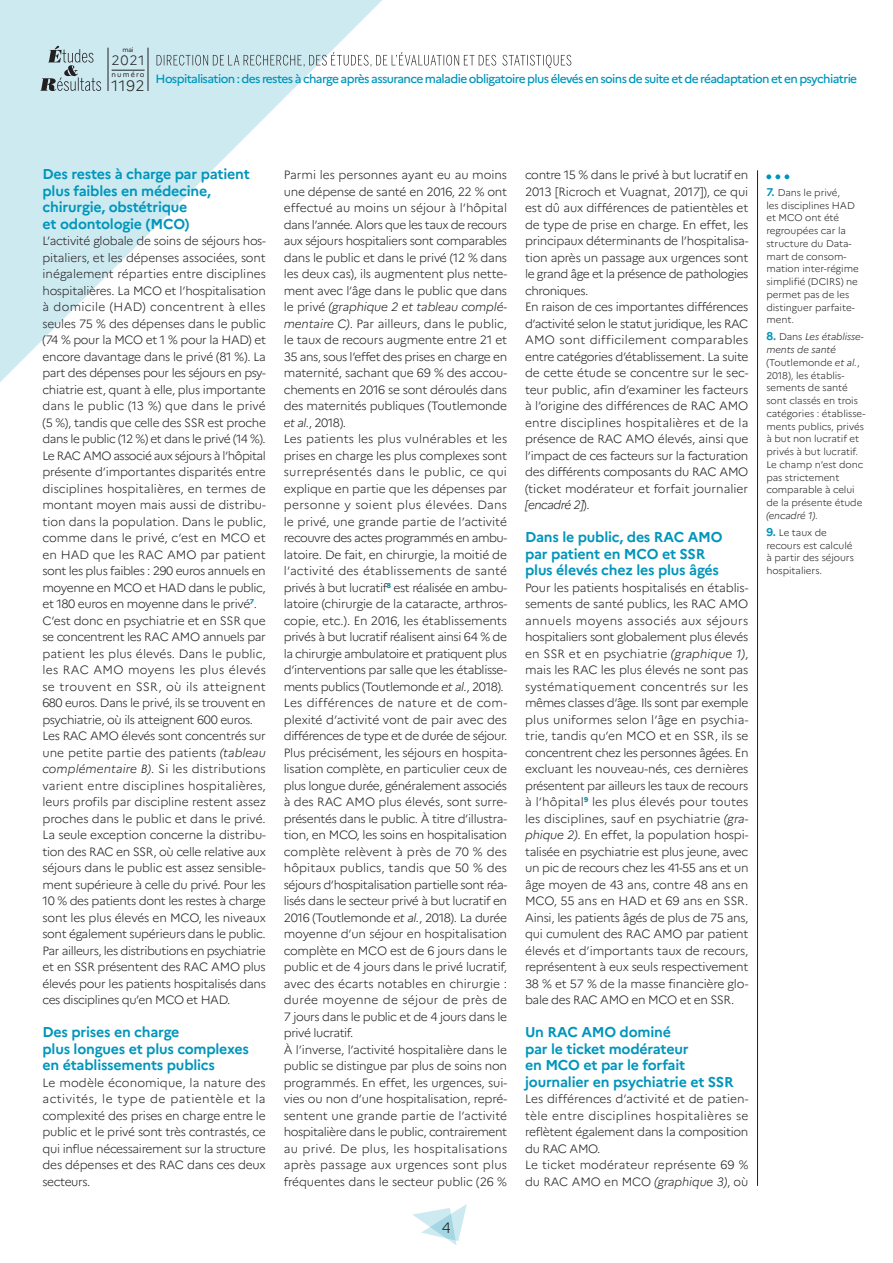
<style>
.page{position:relative;width:893px;height:1263px;background:#fff}
.page>*{position:absolute;margin:0;border:0;box-sizing:border-box;transform-origin:0 0}
.t1{font:300 15px "Marianne";color:#231f20}
.INTER{font:700 14.25px/16.5px "Marianne";letter-spacing:-.015em;color:#0095bb}
.t2{font:300 13.5px "Marianne";color:#231f20}
.TXT{font:300 12px/16.5px "Marianne";letter-spacing:-.03em;color:#231f20;text-align:justify}
.t3{font:500 12px "Marianne";letter-spacing:-.05em;color:#0095bb}
.TXT-2{font:300 12px/16.5px "Marianne";letter-spacing:.005em;color:#231f20}
.t4{font:300 9.75px/12.8px "Marianne";letter-spacing:-.005em;color:#231f20}
.t5{font:7.2px "Marianne";letter-spacing:.16em;color:#231f20}
.t6{font:6.45px "Marianne";color:#231f20}
.s1{font-style:italic}
.s2{font-weight:700;font-size:11.25px;color:#0095bb}
</style>
<div class="page">
<svg style="left:0;top:0;width:382px;height:382px"></svg>
<hr style="left:108px;top:48px;width:1px;height:43px;background:#231f20">
<hr style="left:148px;top:48px;width:1px;height:43px;background:#231f20">
<svg style="left:157px;top:52px;width:414px;height:16px"></svg>
<svg style="left:40px;top:46px;width:61px;height:45px;background:#acc3c9"></svg>
<svg style="left:412px;top:1204px;width:55px;height:41px"></svg>
<hr style="left:757px;top:170px;width:1px;height:1016px;background:#231f20">
<hr style="left:112px;top:70px;width:33px;height:1px;background:#231f20">
<svg style="left:766px;top:174px;width:23px;height:5px"></svg>
<p class="t6" style="left:123px;top:46px;width:13px">mai</p>
<p class="t2" style="left:112px;top:52px;width:34px">2021</p>
<p class="t5" style="left:112px;top:70px;width:34px">numéro</p>
<p class="t1" style="left:112px;top:76px;width:34px">1192</p>
<p class="t3" style="left:156px;top:71px;width:703px">Hospitalisation : des restes à charge après assurance maladie obligatoire plus élevés en soins de suite et de réadaptation et en psychiatrie</p>
<p class="INTER" style="left:43px;top:166px;width:209px">Des restes à charge par patient plus faibles en médecine, chirurgie, obstétrique<br>et odontologie (MCO)</p>
<p class="TXT" style="left:43px;top:233px;width:225px">L’activité globale de soins de séjours hos&shy;pitaliers, et les dépenses associées, sont inégalement réparties entre disciplines hospitalières. La MCO et l’hospitalisation à domicile (HAD) concentrent à elles seules 75 % des dépenses dans le public (74 % pour la MCO et 1 % pour la HAD) et encore davantage dans le privé (81 %). La part des dépenses pour les séjours en psy&shy;chiatrie est, quant à elle, plus importante dans le public (13 %) que dans le privé (5 %), tandis que celle des SSR est proche dans le public (12 %) et dans le privé (14 %).</p>
<p class="TXT" style="left:43px;top:447px;width:225px">Le RAC AMO associé aux séjours à l’hôpital présente d’importantes disparités entre disciplines hospitalières, en termes de montant moyen mais aussi de distribu&shy;tion dans la population. Dans le public, comme dans le privé, c’est en MCO et en HAD que les RAC AMO par patient sont les plus faibles : 290 euros annuels en moyenne en MCO et HAD dans le public, et 180 euros en moyenne dans le privé<sup>7</sup>.</p>
<p class="TXT" style="left:43px;top:612px;width:225px">C’est donc en psychiatrie et en SSR que se concentrent les RAC AMO annuels par patient les plus élevés. Dans le public, les RAC AMO moyens les plus élevés se trouvent en SSR, où ils atteignent 680 euros. Dans le privé, ils se trouvent en psychiatrie, où ils atteignent 600 euros.</p>
<p class="TXT" style="left:43px;top:728px;width:225px">Les RAC AMO élevés sont concentrés sur une petite partie des patients <span class="s1">(tableau complémentaire B)</span>. Si les distributions varient entre disciplines hospitalières, leurs profils par discipline restent assez proches dans le public et dans le privé.<br>La seule exception concerne la distribu&shy;tion des RAC en SSR, où celle relative aux séjours dans le public est assez sensible&shy;ment supérieure à celle du privé. Pour les 10 % des patients dont les restes à charge sont les plus élevés en MCO, les niveaux sont également supérieurs dans le public.<br>Par ailleurs, les distributions en psychiatrie et en SSR présentent des RAC AMO plus élevés pour les patients hospitalisés dans ces disciplines qu’en MCO et HAD.</p>
<p class="INTER" style="left:43px;top:1024px;width:208px">Des prises en charge<br>plus longues et plus complexes en établissements publics</p>
<p class="TXT" style="left:43px;top:1074px;width:225px">Le modèle économique, la nature des activités, le type de patientèle et la complexité des prises en charge entre le public et le privé sont très contrastés, ce qui influe nécessairement sur la structure des dépenses et des RAC dans ces deux secteurs.</p>
<p class="TXT" style="left:284px;top:167px;width:225px">Parmi les personnes ayant eu au moins une dépense de santé en 2016, 22 % ont effectué au moins un séjour à l’hôpital dans l’année. Alors que les taux de recours aux séjours hospitaliers sont comparables dans le public et dans le privé (12 % dans les deux cas), ils augmentent plus nette&shy;ment avec l’âge dans le public que dans le privé <span class="s1">(graphique 2 et tableau complé&shy;mentaire C)</span>. Par ailleurs, dans le public, le taux de recours augmente entre 21 et 35 ans, sous l’effet des prises en charge en maternité, sachant que 69 % des accou&shy;chements en 2016 se sont déroulés dans des maternités publiques (Toutlemonde <span class="s1">et al.</span>, 2018).</p>
<p class="TXT" style="left:284px;top:431px;width:225px">Les patients les plus vulnérables et les prises en charge les plus complexes sont surreprésentés dans le public, ce qui explique en partie que les dépenses par personne y soient plus élevées. Dans le privé, une grande partie de l’activité recouvre des actes programmés en ambu&shy;latoire. De fait, en chirurgie, la moitié de l’activité des établissements de santé privés à but lucratif<sup>8</sup> est réalisée en ambu&shy;latoire (chirurgie de la cataracte, arthros&shy;copie, etc.). En 2016, les établissements privés à but lucratif réalisent ainsi 64 % de la chirurgie ambulatoire et pratiquent plus d’interventions par salle que les établisse&shy;ments publics (Toutlemonde <span class="s1">et al.</span>, 2018).</p>
<p class="TXT" style="left:284px;top:695px;width:225px">Les différences de nature et de com&shy;plexité d’activité vont de pair avec des différences de type et de durée de séjour.<br>Plus précisément, les séjours en hospita&shy;lisation complète, en particulier ceux de plus longue durée, généralement associés à des RAC AMO plus élevés, sont surre&shy;présentés dans le public. À titre d’illustra&shy;tion, en MCO, les soins en hospitalisation complète relèvent à près de 70 % des hôpitaux publics, tandis que 50 % des séjours d’hospitalisation partielle sont réa&shy;lisés dans le secteur privé à but lucratif en 2016 (Toutlemonde <span class="s1">et al.</span>, 2018). La durée moyenne d’un séjour en hospitalisation complète en MCO est de 6 jours dans le public et de 4 jours dans le privé lucratif, avec des écarts notables en chirurgie : durée moyenne de séjour de près de 7 jours dans le public et de 4 jours dans le privé lucratif.</p>
<p class="TXT" style="left:284px;top:1041px;width:225px">À l’inverse, l’activité hospitalière dans le public se distingue par plus de soins non programmés. En effet, les urgences, sui&shy;vies ou non d’une hospitalisation, repré&shy;sentent une grande partie de l’activité hospitalière dans le public, contrairement au privé. De plus, les hospitalisations après passage aux urgences sont plus fréquentes dans le secteur public (26 %</p>
<p class="t1" style="left:442px;top:1218px;width:10px">4</p>
<p class="TXT" style="left:525px;top:167px;width:225px">contre 15 % dans le privé à but lucratif en 2013 [Ricroch et Vuagnat, 2017]), ce qui est dû aux différences de patientèles et de type de prise en charge. En effet, les principaux déterminants de l’hospitalisa&shy;tion après un passage aux urgences sont le grand âge et la présence de pathologies chroniques.</p>
<p class="TXT" style="left:525px;top:299px;width:225px">En raison de ces importantes différences d’activité selon le statut juridique, les RAC AMO sont difficilement comparables entre catégories d’établissement. La suite de cette étude se concentre sur le sec&shy;teur public, afin d’examiner les facteurs à l’origine des différences de RAC AMO entre disciplines hospitalières et de la présence de RAC AMO élevés, ainsi que l’impact de ces facteurs sur la facturation des différents composants du RAC AMO (ticket modérateur et forfait journalier <span class="s1">[encadré 2]</span>).</p>
<p class="INTER" style="left:525px;top:529px;width:199px">Dans le public, des RAC AMO par patient en MCO et SSR plus élevés chez les plus âgés</p>
<p class="TXT" style="left:525px;top:579px;width:225px">Pour les patients hospitalisés en établis&shy;sements de santé publics, les RAC AMO annuels moyens associés aux séjours hospitaliers sont globalement plus élevés en SSR et en psychiatrie <span class="s1">(graphique 1)</span>, mais les RAC les plus élevés ne sont pas systématiquement concentrés sur les mêmes classes d’âge. Ils sont par exemple plus uniformes selon l’âge en psychia&shy;trie, tandis qu’en MCO et en SSR, ils se concentrent chez les personnes âgées. En excluant les nouveau-nés, ces dernières présentent par ailleurs les taux de recours à l’hôpital<sup>9</sup> les plus élevés pour toutes les disciplines, sauf en psychiatrie <span class="s1">(gra&shy;phique 2)</span>. En effet, la population hospi&shy;talisée en psychiatrie est plus jeune, avec un pic de recours chez les 41-55 ans et un âge moyen de 43 ans, contre 48 ans en MCO, 55 ans en HAD et 69 ans en SSR.<br>Ainsi, les patients âgés de plus de 75 ans, qui cumulent des RAC AMO par patient élevés et d’importants taux de recours, représentent à eux seuls respectivement 38 % et 57 % de la masse financière glo&shy;bale des RAC AMO en MCO et en SSR.</p>
<p class="INTER" style="left:525px;top:1024px;width:210px">Un RAC AMO dominé<br>par le ticket modérateur<br>en MCO et par le forfait journalier en psychiatrie et SSR</p>
<p class="TXT" style="left:525px;top:1091px;width:225px">Les différences d’activité et de patien&shy;tèle entre disciplines hospitalières se reflètent également dans la composition du RAC AMO.</p>
<p class="TXT-2" style="left:525px;top:1157px;width:225px">Le ticket modérateur représente 69 % du RAC AMO en MCO <span class="s1">(graphique 3)</span>, où</p>
<p class="t4" style="left:766px;top:186px;width:94px"><span class="s2">7.</span> Dans le privé,<br>les disciplines HAD et MCO ont été regroupées car la structure du Data&shy;mart de consom&shy;mation inter-régime simplifié (DCIRS) ne permet pas de les distinguer parfaite&shy;ment.</p>
<p class="t4" style="left:766px;top:331px;width:100px"><span class="s2">8.</span> Dans <span class="s1">Les établisse&shy;ments de santé </span>(Toutlemonde <span class="s1">et al.</span>,<br>2018), les établis&shy;sements de santé sont classés en trois catégories : établisse&shy;ments publics, privés à but non lucratif et privés à but lucratif.<br>Le champ n’est donc pas strictement comparable à celui de la présente étude <span class="s1">(encadré 1)</span>.</p>
<p class="t4" style="left:766px;top:526px;width:89px"><span class="s2">9.</span> Le taux de recours est calculé à partir des séjours hospitaliers.</p>
</div>
